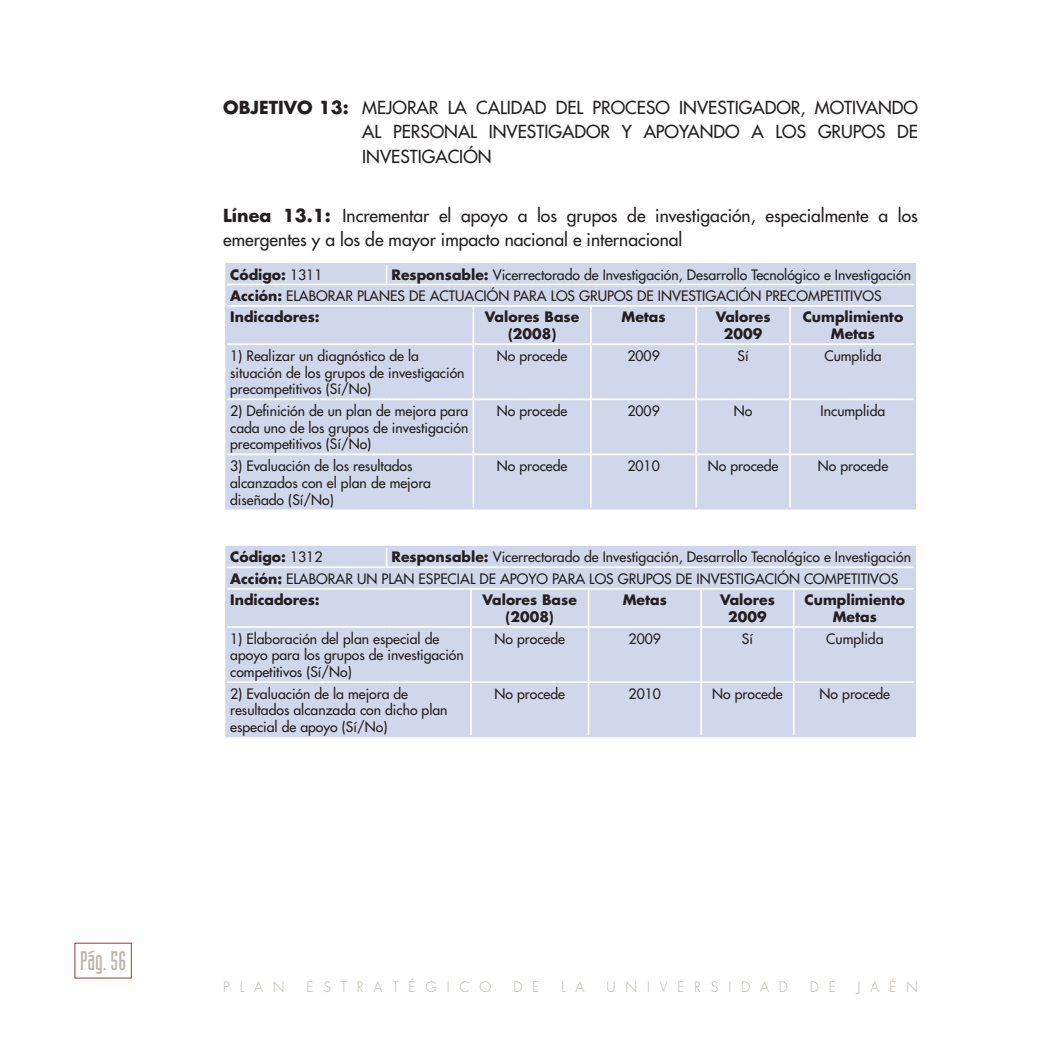
<style>
.page{position:relative;width:1042px;height:1042px;background:#fff}
.page>*{position:absolute;margin:0;border:0;box-sizing:border-box;transform-origin:0 0}
.t1{font:26.25px "Industria LT Std Solid";color:#beb6ad}
.t2{font:500 17.5px/24.5px "Futura Std";color:#231f20;text-align:justify}
.t3{font:500 14px/16.8px "Futura Std";color:#231f20}
.t4{font:700 14px/16.8px "Futura Std";color:#231f20;text-align:center}
.t5{font:300 14px "Futura Std";letter-spacing:.7em;color:#beb6ad}
.s1{font-weight:700}
.s2{font-weight:500}
</style>
<div class="page">
<div style="left:225px;top:263px;width:691px;height:246px;background:#d1d7ea"></div>
<div style="left:225px;top:306px;width:248px;height:38px;background:#d1d7ea"></div>
<svg style="left:386px;top:265px;width:1px;height:19px"></svg>
<hr style="left:227px;top:284px;width:159px;height:1px;background:#fff">
<hr style="left:386px;top:284px;width:87px;height:1px;background:#fff">
<hr style="left:473px;top:284px;width:118px;height:1px;background:#fff">
<hr style="left:591px;top:284px;width:105px;height:1px;background:#fff">
<hr style="left:696px;top:284px;width:94px;height:1px;background:#fff">
<hr style="left:790px;top:284px;width:124px;height:1px;background:#fff">
<hr style="left:227px;top:305px;width:159px;height:2px;background:#fff">
<hr style="left:386px;top:305px;width:87px;height:2px;background:#fff">
<hr style="left:473px;top:305px;width:118px;height:2px;background:#fff">
<hr style="left:472px;top:307px;width:2px;height:36px;background:#fff">
<hr style="left:591px;top:305px;width:105px;height:2px;background:#fff">
<hr style="left:590px;top:307px;width:2px;height:36px;background:#fff">
<hr style="left:696px;top:305px;width:94px;height:2px;background:#fff">
<hr style="left:695px;top:307px;width:2px;height:36px;background:#fff">
<hr style="left:790px;top:305px;width:124px;height:2px;background:#fff">
<hr style="left:789px;top:307px;width:2px;height:36px;background:#fff">
<hr style="left:227px;top:343px;width:159px;height:2px;background:#fff">
<hr style="left:386px;top:343px;width:87px;height:2px;background:#fff">
<hr style="left:473px;top:343px;width:118px;height:2px;background:#fff">
<hr style="left:472px;top:345px;width:2px;height:53px;background:#fff">
<hr style="left:591px;top:343px;width:105px;height:2px;background:#fff">
<hr style="left:590px;top:345px;width:2px;height:53px;background:#fff">
<hr style="left:696px;top:343px;width:94px;height:2px;background:#fff">
<hr style="left:695px;top:345px;width:2px;height:53px;background:#fff">
<hr style="left:790px;top:343px;width:124px;height:2px;background:#fff">
<hr style="left:789px;top:345px;width:2px;height:53px;background:#fff">
<hr style="left:227px;top:398px;width:159px;height:2px;background:#fff">
<hr style="left:386px;top:398px;width:87px;height:2px;background:#fff">
<hr style="left:473px;top:398px;width:118px;height:2px;background:#fff">
<hr style="left:472px;top:400px;width:2px;height:53px;background:#fff">
<hr style="left:591px;top:398px;width:105px;height:2px;background:#fff">
<hr style="left:590px;top:400px;width:2px;height:53px;background:#fff">
<hr style="left:696px;top:398px;width:94px;height:2px;background:#fff">
<hr style="left:695px;top:400px;width:2px;height:53px;background:#fff">
<hr style="left:790px;top:398px;width:124px;height:2px;background:#fff">
<hr style="left:789px;top:400px;width:2px;height:53px;background:#fff">
<hr style="left:227px;top:453px;width:159px;height:2px;background:#fff">
<hr style="left:386px;top:453px;width:87px;height:2px;background:#fff">
<hr style="left:473px;top:453px;width:118px;height:2px;background:#fff">
<hr style="left:472px;top:455px;width:2px;height:52px;background:#fff">
<hr style="left:591px;top:453px;width:105px;height:2px;background:#fff">
<hr style="left:590px;top:455px;width:2px;height:52px;background:#fff">
<hr style="left:696px;top:453px;width:94px;height:2px;background:#fff">
<hr style="left:695px;top:455px;width:2px;height:52px;background:#fff">
<hr style="left:790px;top:453px;width:124px;height:2px;background:#fff">
<hr style="left:789px;top:455px;width:2px;height:52px;background:#fff">
<div style="left:225px;top:546px;width:691px;height:191px;background:#d1d7ea"></div>
<div style="left:225px;top:589px;width:246px;height:38px;background:#d1d7ea"></div>
<svg style="left:386px;top:548px;width:1px;height:18px"></svg>
<hr style="left:227px;top:566px;width:159px;height:2px;background:#fff">
<hr style="left:386px;top:566px;width:85px;height:2px;background:#fff">
<hr style="left:471px;top:566px;width:117px;height:2px;background:#fff">
<hr style="left:588px;top:566px;width:113px;height:2px;background:#fff">
<hr style="left:701px;top:566px;width:93px;height:2px;background:#fff">
<hr style="left:794px;top:566px;width:120px;height:2px;background:#fff">
<hr style="left:227px;top:588px;width:159px;height:1px;background:#fff">
<hr style="left:386px;top:588px;width:85px;height:1px;background:#fff">
<hr style="left:471px;top:588px;width:117px;height:1px;background:#fff">
<hr style="left:470px;top:589px;width:2px;height:37px;background:#fff">
<hr style="left:588px;top:588px;width:113px;height:1px;background:#fff">
<hr style="left:587px;top:589px;width:2px;height:37px;background:#fff">
<hr style="left:701px;top:588px;width:93px;height:1px;background:#fff">
<hr style="left:700px;top:589px;width:2px;height:37px;background:#fff">
<hr style="left:794px;top:588px;width:120px;height:1px;background:#fff">
<hr style="left:793px;top:589px;width:1px;height:37px;background:#fff">
<hr style="left:227px;top:626px;width:159px;height:2px;background:#fff">
<hr style="left:386px;top:626px;width:85px;height:2px;background:#fff">
<hr style="left:471px;top:626px;width:117px;height:2px;background:#fff">
<hr style="left:470px;top:628px;width:2px;height:53px;background:#fff">
<hr style="left:588px;top:626px;width:113px;height:2px;background:#fff">
<hr style="left:587px;top:628px;width:2px;height:53px;background:#fff">
<hr style="left:701px;top:626px;width:93px;height:2px;background:#fff">
<hr style="left:700px;top:628px;width:2px;height:53px;background:#fff">
<hr style="left:794px;top:626px;width:120px;height:2px;background:#fff">
<hr style="left:793px;top:628px;width:1px;height:53px;background:#fff">
<hr style="left:227px;top:681px;width:159px;height:2px;background:#fff">
<hr style="left:386px;top:681px;width:85px;height:2px;background:#fff">
<hr style="left:471px;top:681px;width:117px;height:2px;background:#fff">
<hr style="left:470px;top:683px;width:2px;height:52px;background:#fff">
<hr style="left:588px;top:681px;width:113px;height:2px;background:#fff">
<hr style="left:587px;top:683px;width:2px;height:52px;background:#fff">
<hr style="left:701px;top:681px;width:93px;height:2px;background:#fff">
<hr style="left:700px;top:683px;width:2px;height:52px;background:#fff">
<hr style="left:794px;top:681px;width:120px;height:2px;background:#fff">
<hr style="left:793px;top:683px;width:1px;height:52px;background:#fff">
<h1 class="t1" style="left:80px;top:946px;width:48px">Pág. 56</h1>
<p class="t2" style="left:362px;top:95px;width:557px;text-indent:-139px"><span class="s1">OBJETIVO 13:</span> MEJORAR LA CALIDAD DEL PROCESO INVESTIGADOR, MOTIVANDO AL PERSONAL INVESTIGADOR Y APOYANDO A LOS GRUPOS DE INVESTIGACIÓN</p>
<p class="t2" style="left:223px;top:203px;width:696px"><span class="s1">Línea 13.1:</span> Incrementar el apoyo a los grupos de investigación, especialmente a los emergentes y a los de mayor impacto nacional e internacional</p>
<p class="t4" style="left:230px;top:266px;width:94px">Código: <span class="s2">1311</span></p>
<p class="t3" style="left:230px;top:264px;width:682px;line-height:21.5px;text-indent:161px"><span class="s1">Responsable:</span> Vicerrectorado de Investigación, Desarrollo Tecnológico e Investigación<br><span class="s1">Acción:</span> ELABORAR PLANES DE ACTUACIÓN PARA LOS GRUPOS DE INVESTIGACIÓN PRECOMPETITIVOS<br><span class="s1">Indicadores:</span></p>
<p class="t4" style="left:485px;top:309px;width:96px">Valores Base (2008)</p>
<p class="t4" style="left:621px;top:309px;width:46px">Metas</p>
<p class="t4" style="left:716px;top:309px;width:56px">Valores<br>2009</p>
<p class="t4" style="left:803px;top:309px;width:102px">Cumplimiento<br>Metas</p>
<p class="t3" style="left:230px;top:347px;width:236px">1) Realizar un diagnóstico de la situación de los grupos de investigación precompetitivos (Sí/No)</p>
<p class="t3" style="left:497px;top:347px;width:72px">No procede</p>
<p class="t3" style="left:627px;top:347px;width:34px">2009</p>
<p class="t3" style="left:737px;top:347px;width:13px">Sí</p>
<p class="t3" style="left:824px;top:347px;width:59px">Cumplida</p>
<p class="t3" style="left:230px;top:402px;width:240px;text-align:justify">2) Definición de un plan de mejora para cada uno de los grupos de investigación precompetitivos (Sí/No)</p>
<p class="t3" style="left:497px;top:402px;width:72px">No procede</p>
<p class="t3" style="left:627px;top:402px;width:34px">2009</p>
<p class="t3" style="left:734px;top:402px;width:20px">No</p>
<p class="t3" style="left:820px;top:402px;width:66px">Incumplida</p>
<p class="t3" style="left:230px;top:457px;width:202px">3) Evaluación de los resultados alcanzados con el plan de mejora diseñado (Sí/No)</p>
<p class="t3" style="left:497px;top:457px;width:72px">No procede</p>
<p class="t3" style="left:627px;top:457px;width:34px">2010</p>
<p class="t3" style="left:708px;top:457px;width:72px">No procede</p>
<p class="t3" style="left:818px;top:457px;width:72px">No procede</p>
<p class="t3" style="left:230px;top:546px;width:682px;line-height:21.5px;text-indent:161px"><span class="s1">Responsable:</span> Vicerrectorado de Investigación, Desarrollo Tecnológico e Investigación<br><span class="s1">Acción:</span> ELABORAR UN PLAN ESPECIAL DE APOYO PARA LOS GRUPOS DE INVESTIGACIÓN COMPETITIVOS<br><span class="s1">Indicadores:</span></p>
<p class="t4" style="left:230px;top:548px;width:94px">Código: <span class="s2">1312</span></p>
<p class="t4" style="left:482px;top:591px;width:96px">Valores Base (2008)</p>
<p class="t4" style="left:623px;top:591px;width:46px">Metas</p>
<p class="t4" style="left:720px;top:591px;width:56px">Valores<br>2009</p>
<p class="t4" style="left:804px;top:591px;width:102px">Cumplimiento<br>Metas</p>
<p class="t3" style="left:230px;top:630px;width:235px">1) Elaboración del plan especial de apoyo para los grupos de investigación competitivos (Sí/No)</p>
<p class="t3" style="left:494px;top:630px;width:72px">No procede</p>
<p class="t3" style="left:628px;top:630px;width:34px">2009</p>
<p class="t3" style="left:742px;top:630px;width:13px">Sí</p>
<p class="t3" style="left:826px;top:630px;width:59px">Cumplida</p>
<p class="t3" style="left:230px;top:685px;width:219px">2) Evaluación de la mejora de resultados alcanzada con dicho plan especial de apoyo (Sí/No)</p>
<p class="t3" style="left:494px;top:685px;width:72px">No procede</p>
<p class="t3" style="left:628px;top:685px;width:34px">2010</p>
<p class="t3" style="left:712px;top:685px;width:72px">No procede</p>
<p class="t3" style="left:819px;top:685px;width:72px">No procede</p>
<p class="t5" style="left:223px;top:978px;width:63px">PLAN</p>
<p class="t5" style="left:306px;top:978px;width:186px">ESTRATÉGICO</p>
<p class="t5" style="left:513px;top:978px;width:28px">D E</p>
<p class="t5" style="left:561px;top:978px;width:25px">L A</p>
<p class="t5" style="left:606px;top:978px;width:183px">UNIVERSIDAD</p>
<p class="t5" style="left:810px;top:978px;width:28px">D E</p>
<p class="t5" style="left:857px;top:978px;width:62px">JAÉN</p>
</div>
